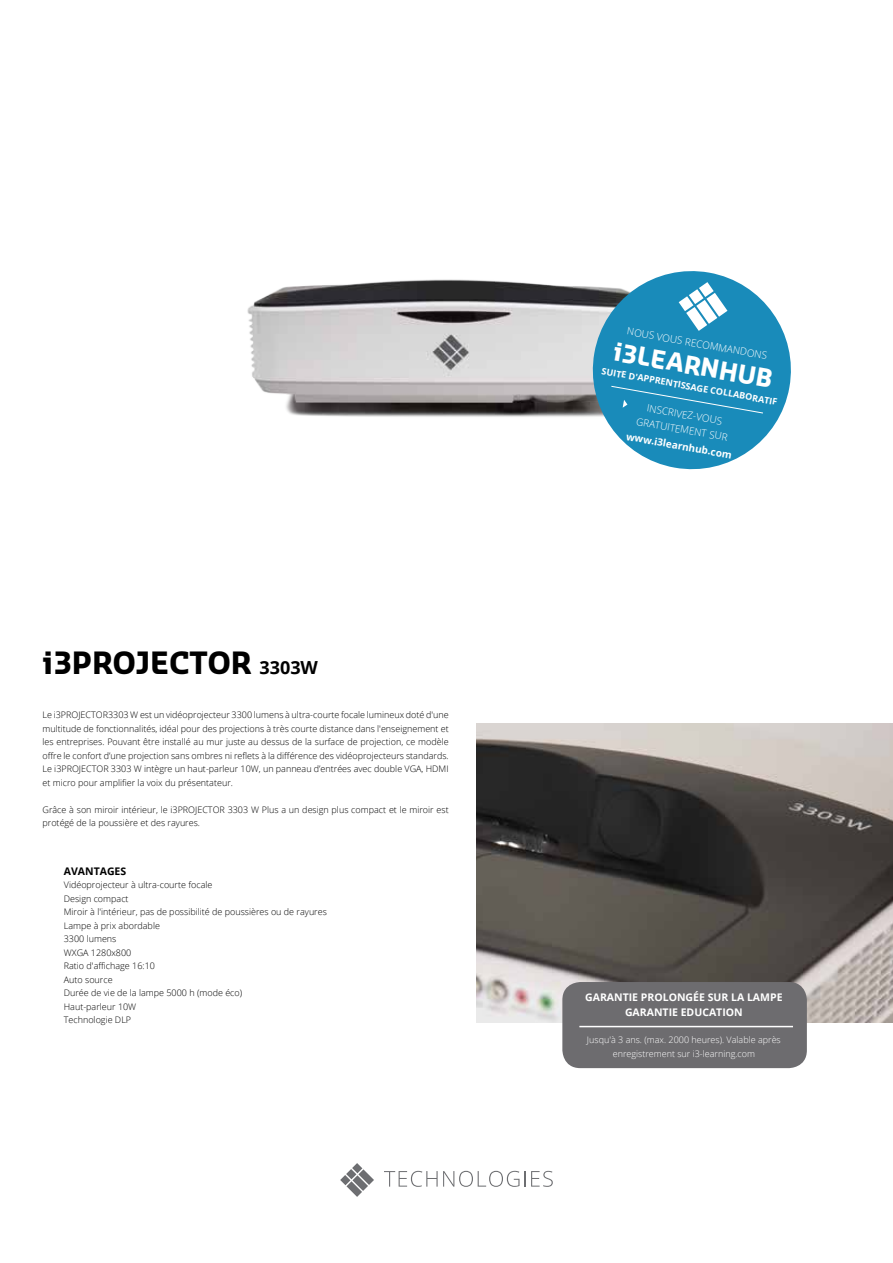
<style>
.page{position:relative;width:893px;height:1263px;background:#fff}
.page>*{position:absolute;margin:0;border:0;box-sizing:border-box;transform-origin:0 0}
.t1{font:700 30px "Sansa";color:#000}
.t2{font:700 24.45px "Sansa";color:#fff}
.t3{font:700 10.5px/15px "Open Sans";color:#fff;text-align:center}
.t4{font:700 10.5px "Open Sans";color:#000}
.t5{font:300 10.05px/15px "Open Sans";color:#fff;text-align:center}
.t6{font:700 10.05px "Open Sans";color:#fff}
.t7{font:300 9px/13.5px "Open Sans";color:#000}
.t8{font:300 9px/13.5px "Open Sans";color:#fff;text-align:center}
.t9{font:700 9px "Open Sans";color:#fff}
.s1{font-family:"Open Sans";font-size:18px}
</style>
<div class="page">
<img style="left:476px;top:724px;width:417px;height:299px">
<img style="left:247px;top:279px;width:338px;height:138px">
<div style="left:562px;top:982px;width:245px;height:86px;background:#6d6c6f;border-radius:18px"></div>
<hr style="left:579px;top:1026px;width:214px;height:1px;background:#fff">
<svg style="left:340px;top:1163px;width:34px;height:34px"></svg>
<svg style="left:384px;top:1171px;width:169px;height:16px"></svg>
<svg style="left:585px;top:271px;width:206px;height:199px;fill:#198bba"></svg>
<svg style="left:679px;top:282px;width:48px;height:49px"></svg>
<svg style="left:611px;top:386px;width:152px;height:27px;background:#228fbc"></svg>
<h1 class="t1" style="left:43px;top:643px;width:277px">i3PROJECTOR <span class="s1">3303W</span></h1>
<p class="t7" style="left:43px;top:708px;width:408px;text-align:justify">Le i3PROJECTOR3303 W est un vidéoprojecteur 3300 lumens à ultra-courte focale lumineux doté d'une multitude de fonctionnalités, idéal pour des projections à très courte distance dans l'enseignement et les entreprises. Pouvant être installé au mur juste au dessus de la surface de projection, ce modèle offre le confort d’une projection sans ombres ni reflets à la différence des vidéoprojecteurs standards.<br>Le i3PROJECTOR 3303 W intègre un haut-parleur 10W, un panneau d’entrées avec double VGA, HDMI et micro pour amplifier la voix du présentateur.</p>
<p class="t7" style="left:43px;top:802px;width:408px">Grâce à son miroir intérieur, le i3PROJECTOR 3303 W Plus a un design plus compact et le miroir est protégé de la poussière et des rayures.</p>
<p class="t4" style="left:64px;top:863px;width:64px">AVANTAGES</p>
<p class="t7" style="left:64px;top:878px;width:265px">Vidéoprojecteur à ultra-courte focale<br>Design compact<br>Miroir à l'intérieur, pas de possibilité de poussières ou de rayures<br>Lampe à prix abordable<br>3300 lumens<br>WXGA 1280x800<br>Ratio d'affichage 16:10<br>Auto source<br>Durée de vie de la lampe 5000 h (mode éco)<br>Haut-parleur 10W<br>Technologie DLP</p>
<p class="t5" style="left:629px;top:323px;width:143px;rotate:10deg">NOUS VOUS RECOMMANDONS</p>
<h2 class="t2" style="left:617px;top:335px;width:163px;rotate:10deg">i3LEARNHUB</h2>
<p class="t9" style="left:603px;top:364px;width:180px;rotate:10deg">SUITE D'APPRENTISSAGE COLLABORATIF</p>
<p class="t5" style="left:640px;top:399px;width:94px;rotate:10deg">INSCRIVEZ-VOUS<br>GRATUITEMENT SUR</p>
<p class="t6" style="left:628px;top:429px;width:108px;rotate:10deg">www.i3learnhub.com</p>
<p class="t3" style="left:585px;top:990px;width:199px">GARANTIE PROLONGÉE SUR LA LAMPE<br>GARANTIE EDUCATION</p>
<p class="t8" style="left:587px;top:1033px;width:195px">Jusqu'à 3 ans. (max. 2000 heures). Valable après enregistrement sur i3-learning.com</p>
</div>
